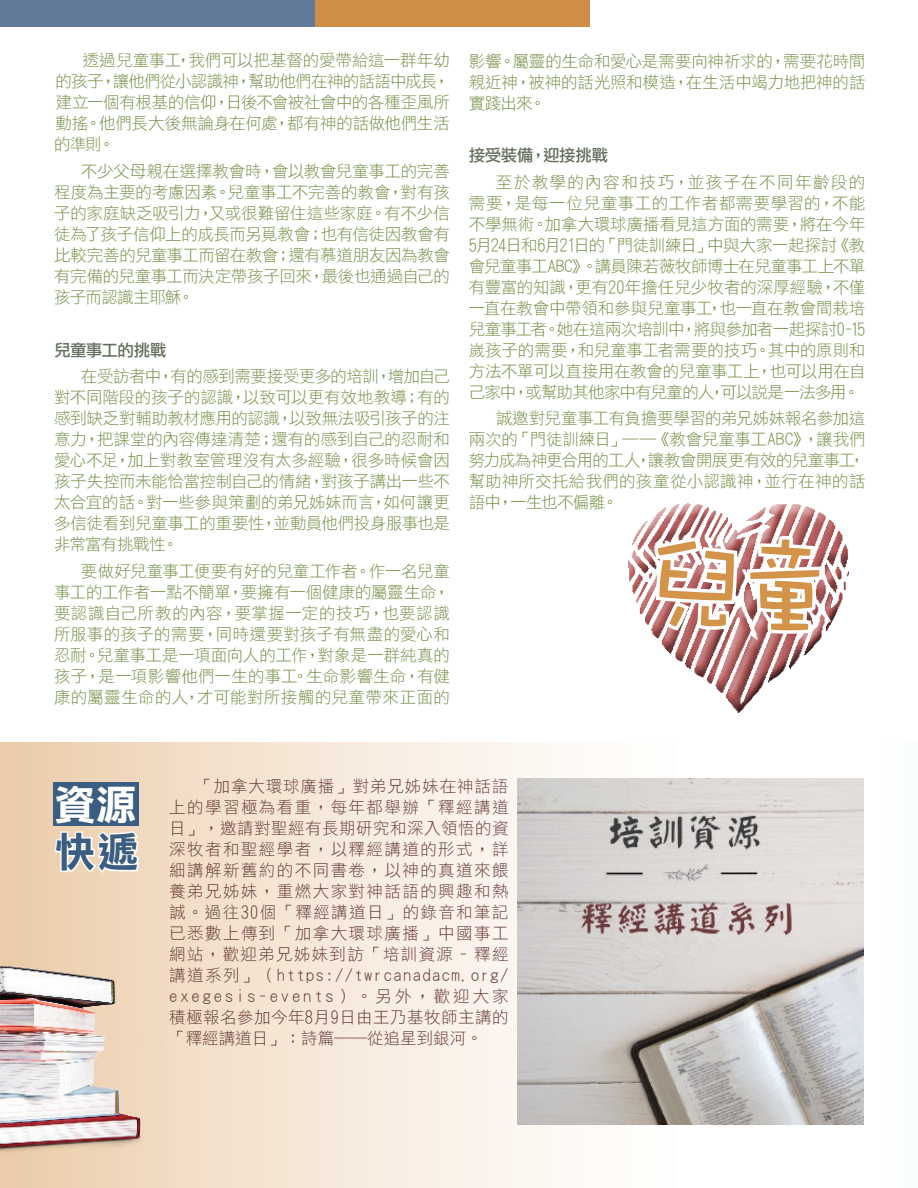
<style>
.page{position:relative;width:918px;height:1188px;background:#fff}
.page>*{position:absolute;margin:0;border:0;box-sizing:border-box;transform-origin:0 0}
.t1{font:109.2px "DF Wa Wa SC W5";color:#d39349}
.t2{font:41.1px "DF Li Hei Bd WIN BF";color:#fff}
.t3{font:41.1px "DF Li Hei Bd WIN BF";color:#3a5d81}
.t4{font:16.5px/21px "DF Li Hei Lt WIN BF";letter-spacing:-.02em;color:#758f46;text-align:justify}
.t5{font:16.5px/21px "DF Li Hei Lt WIN BF";letter-spacing:.03em;color:#673d3b;text-align:justify}
.t6{font:16.5px "DF Li Hei Md WIN BF";letter-spacing:-.025em;color:#64705b}
</style>
<div class="page">
<div style="left:0;top:0;width:315px;height:27px;background:#62799a"></div>
<div style="left:315px;top:0;width:274px;height:27px;background:#ce8e47"></div>
<div style="left:0;top:742px;width:918px;height:446px;background:linear-gradient(to right,#eed3b5,#fff)"></div>
<img style="left:0;top:961px;width:169px;height:194px">
<div style="left:53px;top:782px;width:85px;height:43px;background:#3a5d81"></div>
<svg style="left:53px;top:826px;width:88px;height:50px"></svg>
<img style="left:518px;top:778px;width:346px;height:347px">
<div style="left:628px;top:503px;width:222px;height:203px;background:#fff;opacity:.75"></div>
<div style="left:628px;top:509px;width:222px;height:204px;background:#231f20;opacity:.75"></div>
<svg style="left:651px;top:532px;width:175px;height:105px"></svg>
<p class="t4" style="left:54px;top:50px;width:398px;text-indent:28px">透過兒童事工，我們可以把基督的愛帶給這一群年幼的孩子，讓他們從小認識神，幫助他們在神的話語中成長，建立一個有根基的信仰，日後不會被社會中的各種歪風所動搖。他們長大後無論身在何處，都有神的話做他們生活的準則。</p>
<p class="t4" style="left:54px;top:160px;width:398px;text-indent:27px">不少父母親在選擇教會時，會以教會兒童事工的完善程度為主要的考慮因素。兒童事工不完善的教會，對有孩子的家庭缺乏吸引力，又或很難留住這些家庭。有不少信徒為了孩子信仰上的成長而另覓教會；也有信徒因教會有比較完善的兒童事工而留在教會；還有慕道朋友因為教會有完備的兒童事工而決定帶孩子回來，最後也通過自己的孩子而認識主耶穌。</p>
<p class="t6" style="left:54px;top:341px;width:114px">兒童事工的挑戰</p>
<p class="t4" style="left:54px;top:366px;width:398px;text-indent:27px">在受訪者中，有的感到需要接受更多的培訓，增加自己對不同階段的孩子的認識，以致可以更有效地教導；有的感到缺乏對輔助教材應用的認識，以致無法吸引孩子的注意力，把課堂的內容傳達清楚；還有的感到自己的忍耐和愛心不足，加上對教室管理沒有太多經驗，很多時候會因孩子失控而未能恰當控制自己的情緒，對孩子講出一些不太合宜的話。對一些參與策劃的弟兄姊妹而言，如何讓更多信徒看到兒童事工的重要性，並動員他們投身服事也是非常富有挑戰性。</p>
<p class="t4" style="left:54px;top:560px;width:398px;text-indent:27px">要做好兒童事工便要有好的兒童工作者。作一名兒童事工的工作者一點不簡單，要擁有一個健康的屬靈生命，要認識自己所教的內容，要掌握一定的技巧，也要認識所服事的孩子的需要，同時還要對孩子有無盡的愛心和忍耐。兒童事工是一項面向人的工作，對象是一群純真的孩子，是一項影響他們一生的事工。生命影響生命，有健康的屬靈生命的人，才可能對所接觸的兒童帶來正面的</p>
<p class="t4" style="left:469px;top:50px;width:398px">影響。屬靈的生命和愛心是需要向神祈求的，需要花時間親近神，被神的話光照和模造，在生活中竭力地把神的話實踐出來。</p>
<p class="t6" style="left:469px;top:147px;width:141px">接受裝備，迎接挑戰</p>
<p class="t4" style="left:469px;top:171px;width:398px;text-indent:27px">至於教學的內容和技巧，並孩子在不同年齡段的需要，是每一位兒童事工的工作者都需要學習的，不能不學無術。加拿大環球廣播看見這方面的需要，將在今年5月24日和6月21日的「門徒訓練日」中與大家一起探討《教會兒童事工ABC》。講員陳若薇牧師博士在兒童事工上不單有豐富的知識，更有20年擔任兒少牧者的深厚經驗，不僅一直在教會中帶領和參與兒童事工，也一直在教會間栽培兒童事工者。她在這兩次培訓中，將與參加者一起探討0-15嵗孩子的需要，和兒童事工者需要的技巧。其中的原則和方法不單可以直接用在教會的兒童事工上，也可以用在自己家中，或幫助其他家中有兒童的人，可以說是一法多用。</p>
<p class="t4" style="left:469px;top:408px;width:398px;text-indent:27px">誠邀對兒童事工有負擔要學習的弟兄姊妹報名參加這兩次的「門徒訓練日」——《教會兒童事工ABC》，讓我們努力成為神更合用的工人，讓教會開展更有效的兒童事工，幫助神所交托給我們的孩童從小認識神，並行在神的話語中，一生也不偏離。</p>
<h1 class="t1" style="left:642px;top:520px;width:199px">兒童</h1>
<h2 class="t2" style="left:55px;top:785px;width:84px">資源</h2>
<h2 class="t3" style="left:55px;top:831px;width:86px">快遞</h2>
<p class="t5" style="left:169px;top:776px;width:341px;text-indent:27px">「加拿大環球廣播」對弟兄姊妹在神話語上的學習極為看重，每年都舉辦「釋經講道日」，邀請對聖經有長期研究和深入領悟的資深牧者和聖經學者，以釋經講道的形式，詳細講解新舊約的不同書卷，以神的真道來餵養弟兄姊妹，重燃大家對神話語的興趣和熱誠。過往30個「釋經講道日」的錄音和筆記已悉數上傳到「加拿大環球廣播」中國事工網站，歡迎弟兄姊妹到訪「培訓資源 - 釋經講道系列」（https://twrcanadacm.org/ exegesis-events）。另外，歡迎大家積極報名參加今年8月9日由王乃基牧師主講的「釋經講道日」：詩篇——從追星到銀河。</p>
</div>
